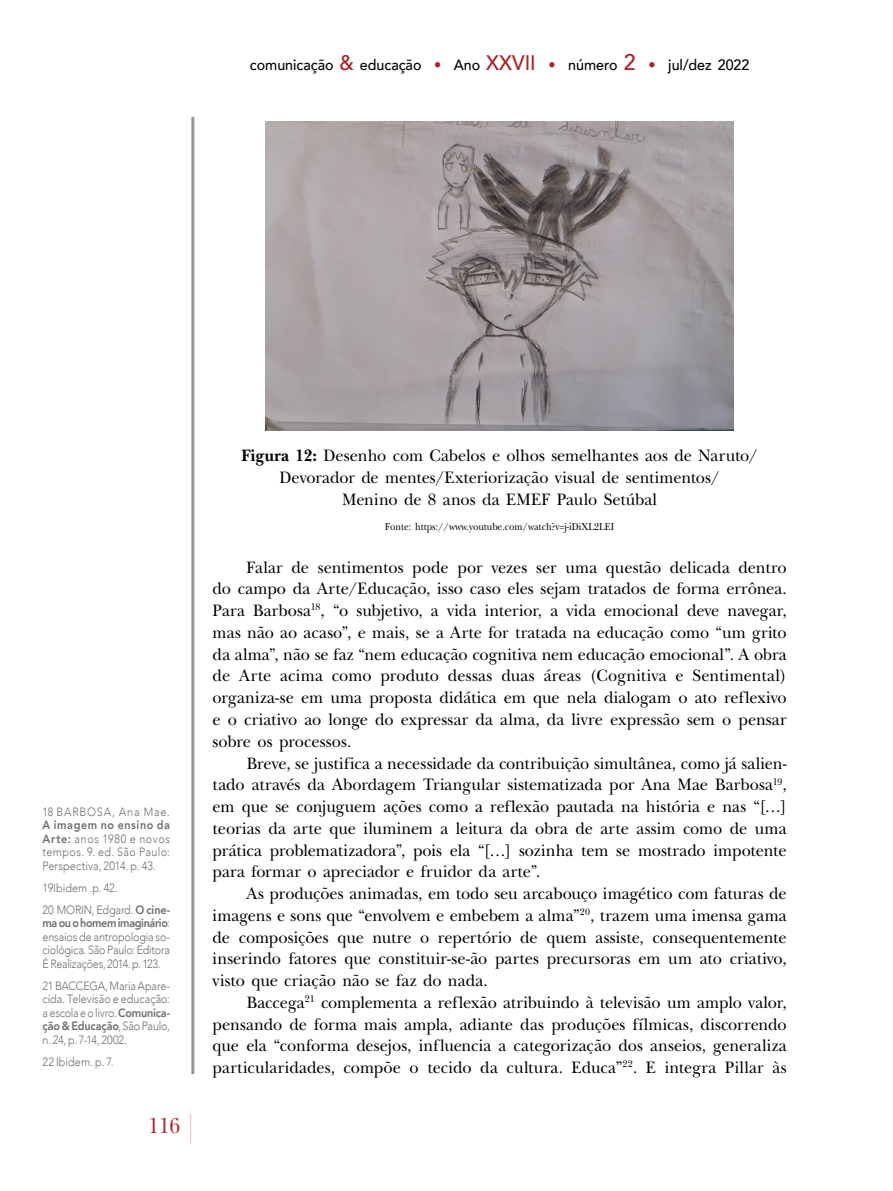
<style>
.page{position:relative;width:893px;height:1191px;background:#fff}
.page>*{position:absolute;margin:0;border:0;box-sizing:border-box;transform-origin:0 0}
.t1{font:22.5px "New Baskerville Std";color:#ae1f24;scale:.9 1}
.t2{font:17.25px/21.8px "New Baskerville Std";letter-spacing:.005em;color:#000;text-align:justify;scale:.95 1}
.t3{font:500 15px "Avenir";color:#000;scale:.95 1}
.t4{font:300 12px/13.5px "Avenir";letter-spacing:-.01em;color:#6d6e71;text-align:justify;scale:.9 1}
.t5{font:300 12px "Avenir";letter-spacing:.075em;color:#6d6e71;scale:.9 1}
.t6{font:300 12px "Avenir";letter-spacing:.01em;color:#6d6e71;scale:.9 1}
.t7{font:10.5px "New Baskerville Std";color:#000;scale:.9 1}
.s1{font-size:21px;color:#ae1f24}
.s2{color:#ae1f24}
.s3{font-size:22.5px;color:#ae1f24}
.s4{font-weight:800}
.s5{font-weight:700}
</style>
<div class="page">
<hr style="left:191px;top:117px;width:3px;height:957px;background:#939598">
<hr style="left:190px;top:1113px;width:1px;height:30px;background:#efd2d3">
<img style="left:266px;top:121px;width:468px;height:309px">
<p class="t3" style="left:250px;top:52px;width:527px">comunicação <span class="s1">&amp;</span> educação <span class="s2">•</span> Ano <span class="s1">XXVII</span> <span class="s2">•</span> número <span class="s3">2</span> <span class="s2">•</span> jul/dez 2022</p>
<p class="t5" style="left:43px;top:804px;width:143px">18 BARBOSA, Ana Mae.</p>
<p class="t4" style="left:43px;top:818px;width:143px"><span class="s4">A imagem no ensino da Arte:</span> anos 1980 e novos tempos. 9. ed. São Paulo:<br>Perspectiva, 2014. p. 43.</p>
<p class="t4" style="left:43px;top:876px;width:143px;line-height:22px">19Ibidem .p. 42.<br>20 MORIN, Edgard. <span class="s4">O cine-</span></p>
<p class="t4" style="left:43px;top:916px;width:143px"><span class="s4">ma ou o homem imaginário</span>: ensaios de antropologia so&shy;ciológica. São Paulo: Editora É Realizações, 2014. p. 123.</p>
<p class="t4" style="left:43px;top:978px;width:143px">21 BACCEGA, Maria Apare&shy;cida. Televisão e educação: a escola e o livro. <span class="s4">Comunica&shy;ção &amp; Educação</span>, São Paulo, n. 24, p. 7-14, 2002.</p>
<p class="t6" style="left:43px;top:1054px;width:80px">22 Ibidem. p. 7.</p>
<h1 class="t1" style="left:149px;top:1112px;width:37px">116</h1>
<p class="t2" style="left:241px;top:445px;width:545px;text-align:center"><span class="s5">Figura 12:</span> Desenho com Cabelos e olhos semelhantes aos de Naruto/<br>Devorador de mentes/Exteriorização visual de sentimentos/<br>Menino de 8 anos da EMEF Paulo Setúbal</p>
<p class="t7" style="left:385px;top:520px;width:256px">Fonte: https://www.youtube.com/watch?v=j-iDiXL2LEI</p>
<p class="t2" style="left:213px;top:556px;width:606px;text-indent:34px">Falar de sentimentos pode por vezes ser uma questão delicada dentro do campo da Arte/Educação, isso caso eles sejam tratados de forma errônea.<br>Para Barbosa<sup>18</sup>, “o subjetivo, a vida interior, a vida emocional deve navegar, mas não ao acaso”, e mais, se a Arte for tratada na educação como “um grito da alma”, não se faz “nem educação cognitiva nem educação emocional”. A obra de Arte acima como produto dessas duas áreas (Cognitiva e Sentimental) organiza-se em uma proposta didática em que nela dialogam o ato reflexivo e o criativo ao longe do expressar da alma, da livre expressão sem o pensar sobre os processos.</p>
<p class="t2" style="left:213px;top:752px;width:606px;text-indent:34px">Breve, se justifica a necessidade da contribuição simultânea, como já salien&shy;tado através da Abordagem Triangular sistematizada por Ana Mae Barbosa<sup>19</sup>, em que se conjuguem ações como a reflexão pautada na história e nas “[…] teorias da arte que iluminem a leitura da obra de arte assim como de uma prática problematizadora”, pois ela “[…] sozinha tem se mostrado impotente para formar o apreciador e fruidor da arte”.</p>
<p class="t2" style="left:213px;top:882px;width:606px;text-indent:34px">As produções animadas, em todo seu arcabouço imagético com faturas de imagens e sons que “envolvem e embebem a alma”<sup>20</sup>, trazem uma imensa gama de composições que nutre o repertório de quem assiste, consequentemente inserindo fatores que constituir-se-ão partes precursoras em um ato criativo, visto que criação não se faz do nada.</p>
<p class="t2" style="left:213px;top:991px;width:606px;text-indent:34px">Baccega<sup>21</sup> complementa a reflexão atribuindo à televisão um amplo valor, pensando de forma mais ampla, adiante das produções fílmicas, discorrendo que ela “conforma desejos, influencia a categorização dos anseios, generaliza particularidades, compõe o tecido da cultura. Educa”<sup>22</sup>. E integra Pillar às</p>
</div>
